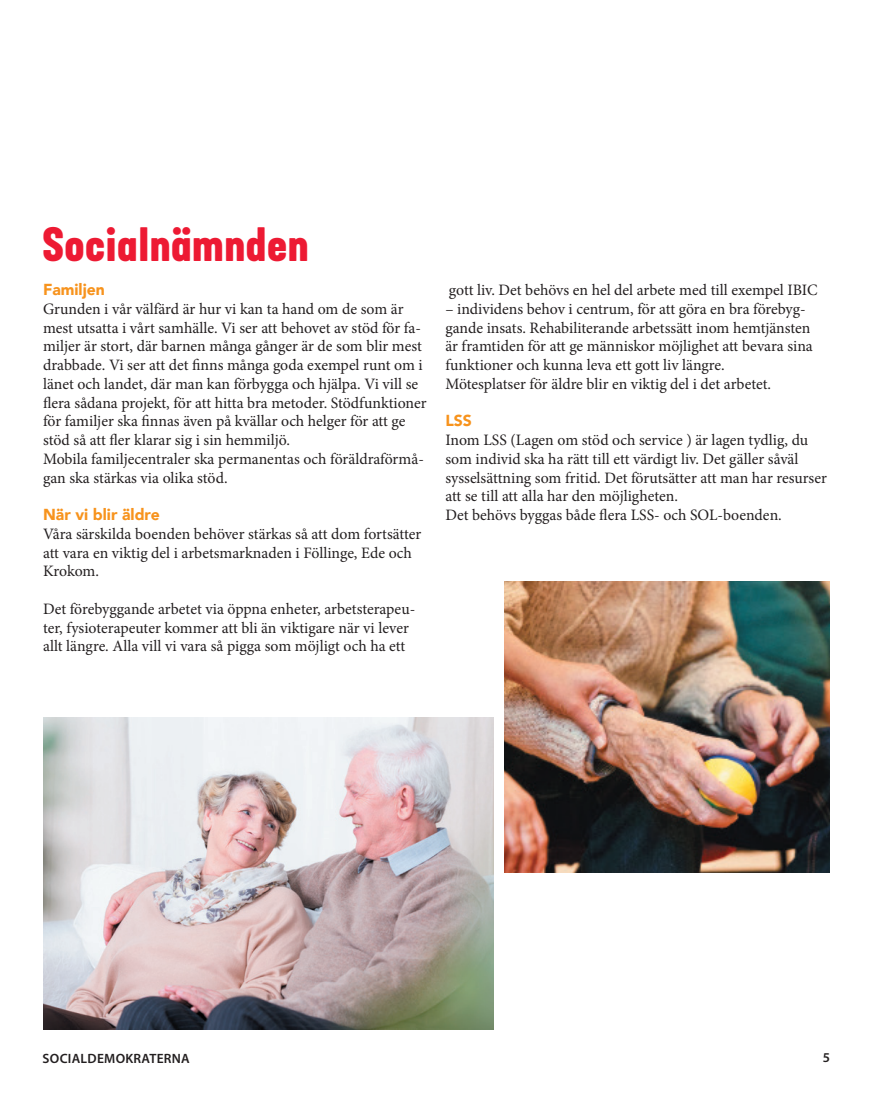
<style>
.page{position:relative;width:893px;height:1106px;background:#fff}
.page>*{position:absolute;margin:0;border:0;box-sizing:border-box;transform-origin:0 0}
.t1{font:700 45px "Kapra Neue Custom";letter-spacing:.01em;color:#ed1a33}
.t2{font:15.9px/18.8px "Minion Pro";color:#231f20}
.t3{font:900 15.9px "Avenir";color:#f7931d}
.t4{font:600 13.5px "Myriad Pro";letter-spacing:.02em;color:#231f20}
</style>
<div class="page">
<img style="left:504px;top:582px;width:325px;height:290px">
<img style="left:43px;top:717px;width:451px;height:312px">
<h1 class="t1" style="left:43px;top:216px;width:268px">Socialnämnden</h1>
<p class="t3" style="left:43px;top:276px;width:63px">Familjen</p>
<p class="t2" style="left:43px;top:299px;width:385px">Grunden i vår välfärd är hur vi kan ta hand om de som är mest utsatta i vårt samhälle. Vi ser att behovet av stöd för fa&shy;miljer är stort, där barnen många gånger är de som blir mest drabbade. Vi ser att det finns många goda exempel runt om i länet och landet, där man kan förbygga och hjälpa. Vi vill se flera sådana projekt, för att hitta bra metoder. Stödfunktioner för familjer ska finnas även på kvällar och helger för att ge stöd så att fler klarar sig i sin hemmiljö.<br>Mobila familjecentraler ska permanentas och föräldraförmå&shy;gan ska stärkas via olika stöd.</p>
<p class="t3" style="left:43px;top:501px;width:118px">När vi blir äldre</p>
<p class="t2" style="left:43px;top:524px;width:380px">Våra särskilda boenden behöver stärkas så att dom fortsätter att vara en viktig del i arbetsmarknaden i Föllinge, Ede och<br>Krokom.</p>
<p class="t2" style="left:43px;top:599px;width:374px">Det förebyggande arbetet via öppna enheter, arbetsterapeu&shy;ter, fysioterapeuter kommer att bli än viktigare när vi lever allt längre. Alla vill vi vara så pigga som möjligt och ha ett</p>
<p class="t2" style="left:449px;top:281px;width:370px">gott liv. Det behövs en hel del arbete med till exempel IBIC</p>
<p class="t2" style="left:445px;top:299px;width:369px">– individens behov i centrum, för att göra en bra förebyg&shy;gande insats. Rehabiliterande arbetssätt inom hemtjänsten är framtiden för att ge människor möjlighet att bevara sina funktioner och kunna leva ett gott liv längre.<br>Mötesplatser för äldre blir en viktig del i det arbetet.</p>
<p class="t3" style="left:445px;top:407px;width:28px">LSS</p>
<p class="t2" style="left:445px;top:431px;width:383px">Inom LSS (Lagen om stöd och service ) är lagen tydlig, du som individ ska ha rätt till ett värdigt liv. Det gäller såväl sysselsättning som fritid. Det förutsätter att man har resurser att se till att alla har den möjligheten.<br>Det behövs byggas både flera LSS- och SOL-boenden.</p>
<p class="t4" style="left:43px;top:1049px;width:149px">SOCIALDEMOKRATERNA</p>
<p class="t4" style="left:823px;top:1048px;width:9px">5</p>
</div>
